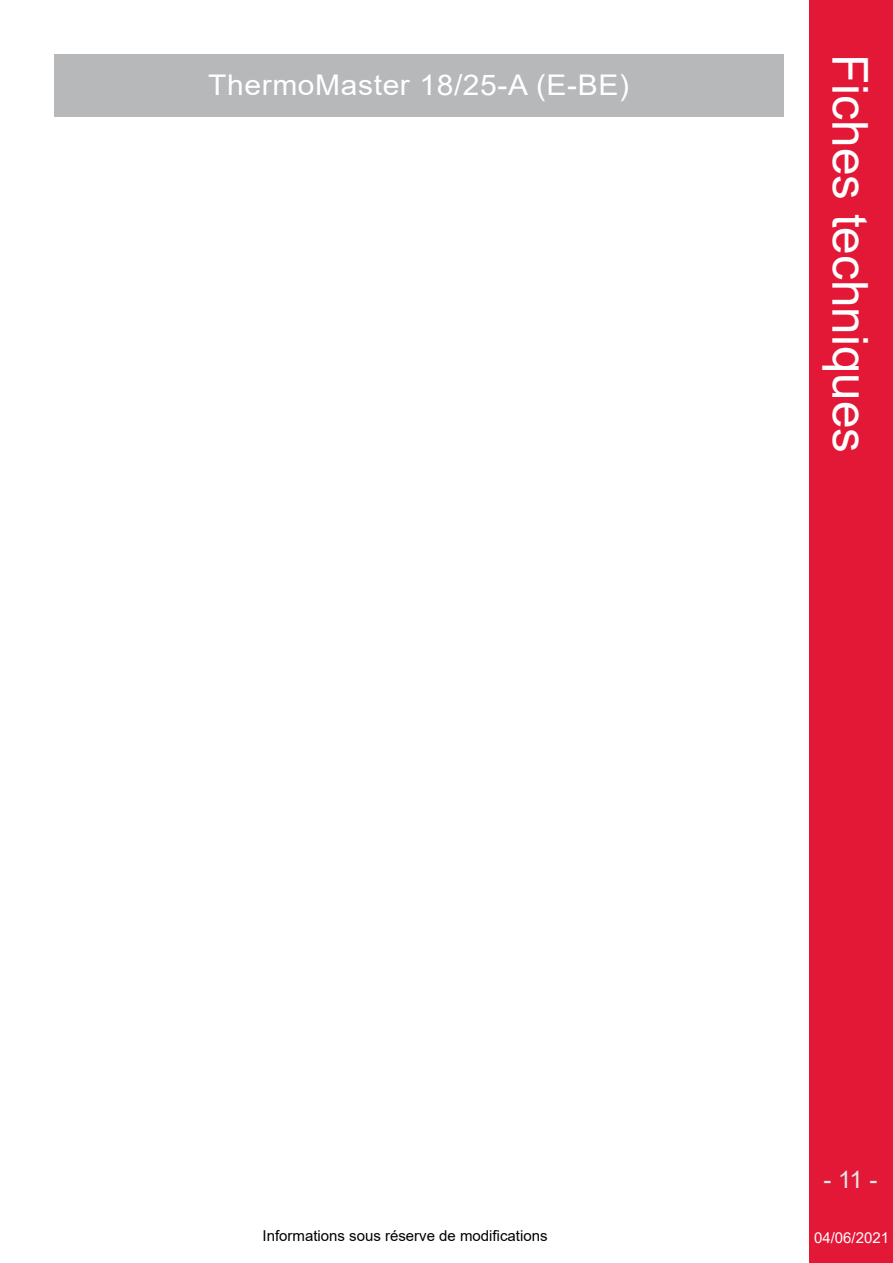
<style>
.page{position:relative;width:893px;height:1263px;background:#fff}
.page>*{position:absolute;margin:0;border:0;box-sizing:border-box;transform-origin:0 0}
.t1{font:49.5px "Arial";color:#fff}
.t2{font:28.5px "Arial";letter-spacing:.02em;color:#fff;scale:1.05 1}
.t3{font:24px "Arial";color:#e6e7e8}
.t4{font:15px "Arial";color:#000}
.t5{font:15px "Arial";color:#fff}
</style>
<div class="page">
<div style="left:54px;top:54px;width:730px;height:63px;background:#b6b8ba"></div>
<div style="left:809px;top:0;width:84px;height:1263px;background:#e31837"></div>
<h2 class="t2" style="left:208px;top:66px;width:402px">ThermoMaster 18/25-A (E-BE)</h2>
<h1 class="t1" style="left:884px;top:54px;width:400px;rotate:90deg">Fiches techniques</h1>
<h3 class="t3" style="left:823px;top:1163px;width:56px">- 11 -</h3>
<p class="t4" style="left:262px;top:1226px;width:287px">Informations sous réserve de modifications</p>
<p class="t5" style="left:814px;top:1227px;width:77px">04/06/2021</p>
</div>
